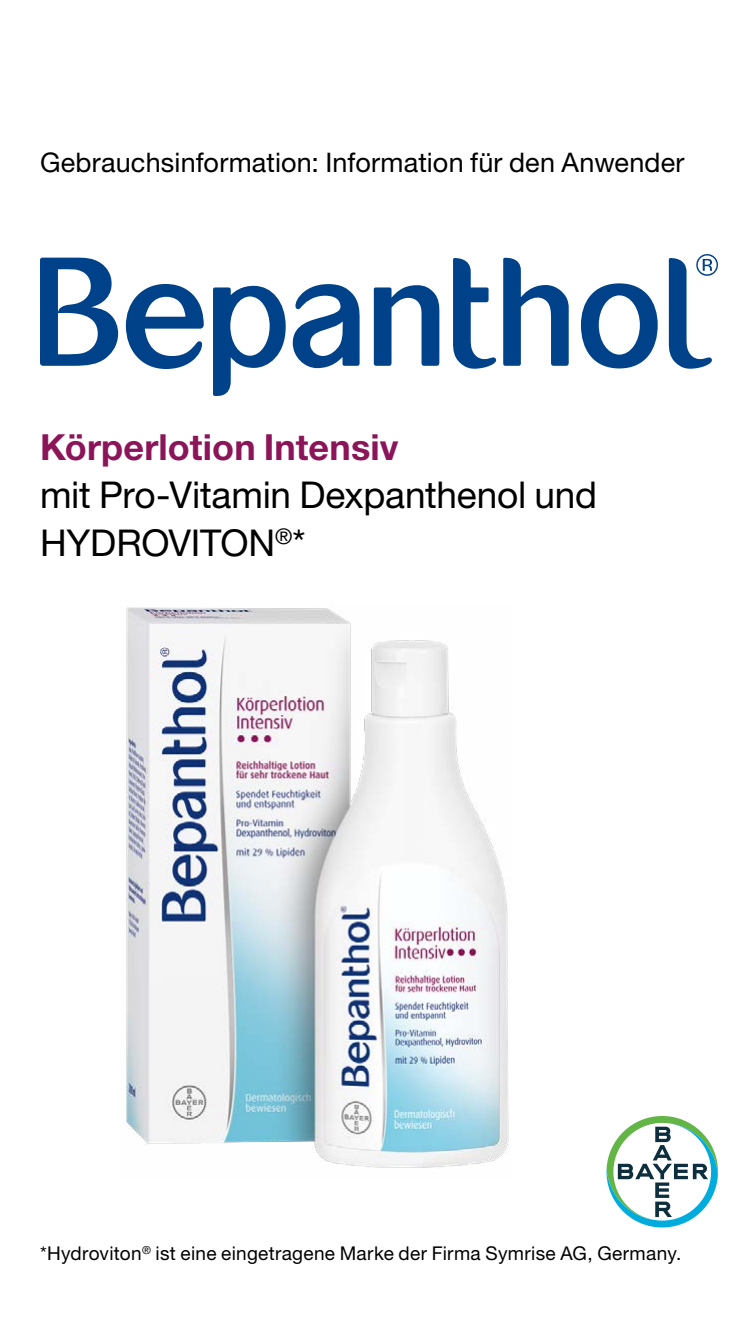
<style>
.page{position:relative;width:750px;height:1334px;background:#fff}
.page>*{position:absolute;margin:0;border:0;box-sizing:border-box;transform-origin:0 0}
.t1{font:37px/48px "Helvetica Neue";letter-spacing:-.005em;color:#000}
.t2{font:700 36px "Helvetica Neue";letter-spacing:.005em;color:#8b1558}
.t3{font:27px "Helvetica Neue";letter-spacing:.005em;color:#000}
.t4{font:19px "Helvetica Neue";letter-spacing:.015em;color:#000}
</style>
<div class="page">
<svg style="left:607px;top:1116px;width:111px;height:111px"></svg>
<svg style="left:40px;top:254px;width:678px;height:142px"></svg>
<img style="left:126px;top:607px;width:383px;height:561px">
<h3 class="t3" style="left:40px;top:146px;width:646px">Gebrauchsinformation: Information für den Anwender</h3>
<h2 class="t2" style="left:40px;top:425px;width:360px">Körperlotion Intensiv</h2>
<h1 class="t1" style="left:40px;top:470px;width:559px">mit Pro-Vitamin Dexpanthenol und<br>HYDROVITON<sup>®</sup>*</h1>
<p class="t4" style="left:40px;top:1242px;width:643px">*Hydroviton<sup>®</sup> ist eine eingetragene Marke der Firma Symrise AG, Germany.</p>
</div>
